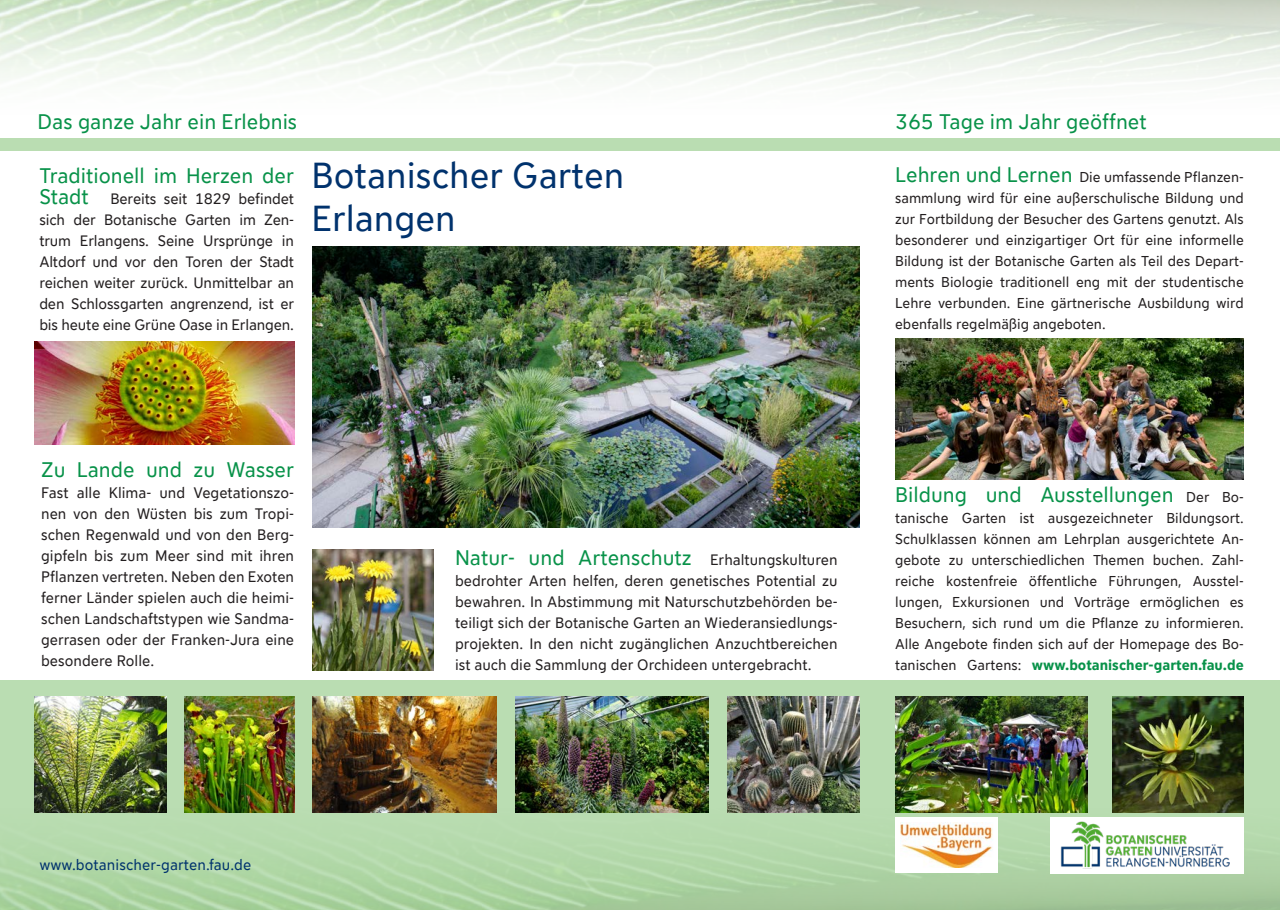
<style>
.page{position:relative;width:1280px;height:910px;background:#fff}
.page>*{position:absolute;margin:0;border:0;box-sizing:border-box;transform-origin:0 0}
.t1{font:36px/43.2px "FAU Sans Office";color:#00326d}
.t2{font:21px "FAU Sans Office";color:#089249}
.t3{font:15.15px/21px "FAU Sans Office";color:#231f20;text-align:justify}
.t4{font:15px/21px "FAU Sans Office";letter-spacing:-.01em;color:#231f20;text-align:justify}
.t5{font:15px "FAU Sans Office";letter-spacing:.005em;color:#00326d}
.t6{font:14.25px/21px "FAU Sans Office";color:#231f20;text-align:justify}
.s1{font-size:21px;color:#089249}
.s2{font-size:15px;color:#231f20}
.s3{font-size:14.25px;color:#231f20}
.s4{font-weight:700;color:#089249}
</style>
<div class="page">
<div style="left:0;top:680px;width:1280px;height:230px;background:#baddb2"></div>
<div style="left:0;top:138px;width:1280px;height:13px;background:#baddb2"></div>
<img style="left:313px;top:247px;width:546px;height:280px">
<img style="left:34px;top:341px;width:260px;height:103px">
<img style="left:313px;top:550px;width:121px;height:120px">
<img style="left:895px;top:339px;width:349px;height:140px">
<img style="left:0;top:787px;width:1280px;height:123px">
<div style="left:895px;top:817px;width:102px;height:56px;background:#fff"></div>
<img style="left:900px;top:823px;width:93px;height:44px">
<div style="left:1050px;top:817px;width:194px;height:57px;background:#fff"></div>
<img style="left:1060px;top:821px;width:170px;height:48px">
<img style="left:515px;top:697px;width:193px;height:115px">
<img style="left:34px;top:697px;width:133px;height:115px">
<img style="left:313px;top:697px;width:183px;height:115px">
<img style="left:727px;top:697px;width:132px;height:115px">
<img style="left:185px;top:697px;width:109px;height:115px">
<img style="left:895px;top:697px;width:193px;height:115px">
<img style="left:1112px;top:697px;width:132px;height:115px">
<p class="t2" style="left:38px;top:106px;width:261px">Das ganze Jahr ein Erlebnis</p>
<p class="t2" style="left:895px;top:106px;width:253px">365 Tage im Jahr geöffnet</p>
<p class="t2" style="left:39px;top:161px;width:256px">Traditionell im Herzen der</p>
<p class="t4" style="left:39px;top:188px;width:256px"><span class="s1">Stadt</span> Bereits seit 1829 befindet sich der Botanische Garten im Zen&shy;trum Erlangens. Seine Ursprünge in Altdorf und vor den Toren der Stadt reichen weiter zurück. Unmittelbar an den Schlossgarten angrenzend, ist er bis heute eine Grüne Oase in Erlangen.</p>
<p class="t1" style="left:311px;top:151px;width:314px">Botanischer Garten<br>Erlangen</p>
<p class="t2" style="left:41px;top:454px;width:254px">Zu Lande und zu Wasser</p>
<p class="t3" style="left:41px;top:481px;width:254px">Fast alle Klima- und Vegetationszo&shy;nen von den Wüsten bis zum Tropi&shy;schen Regenwald und von den Berg&shy;gipfeln bis zum Meer sind mit ihren Pflanzen vertreten. Neben den Exoten ferner Länder spielen auch die heimi&shy;schen Landschaftstypen wie Sandma&shy;gerrasen oder der Franken-Jura eine besondere Rolle.</p>
<p class="t2" style="left:455px;top:542px;width:384px">Natur- und Artenschutz <span class="s2">Erhaltungskulturen</span></p>
<p class="t4" style="left:455px;top:569px;width:384px">bedrohter Arten helfen, deren genetisches Potential zu bewahren. In Abstimmung mit Naturschutzbehörden be&shy;teiligt sich der Botanische Garten an Wiederansiedlungs&shy;projekten. In den nicht zugänglichen Anzuchtbereichen ist auch die Sammlung der Orchideen untergebracht.</p>
<p class="t6" style="left:895px;top:166px;width:350px"><span class="s1">Lehren und Lernen</span> Die umfassende Pflanzen&shy;sammlung wird für eine außerschulische Bildung und zur Fortbildung der Besucher des Gartens genutzt. Als besonderer und einzigartiger Ort für eine informelle Bildung ist der Botanische Garten als Teil des Depart&shy;ments Biologie traditionell eng mit der studentische Lehre verbunden. Eine gärtnerische Ausbildung wird ebenfalls regelmäßig angeboten.</p>
<p class="t2" style="left:895px;top:479px;width:350px">Bildung und Ausstellungen <span class="s3">Der Bo-</span></p>
<p class="t6" style="left:895px;top:506px;width:350px">tanische Garten ist ausgezeichneter Bildungsort.<br>Schulklassen können am Lehrplan ausgerichtete An&shy;gebote zu unterschiedlichen Themen buchen. Zahl&shy;reiche kostenfreie öffentliche Führungen, Ausstel&shy;lungen, Exkursionen und Vorträge ermöglichen es Besuchern, sich rund um die Pflanze zu informieren.<br>Alle Angebote finden sich auf der Homepage des Bo&shy;tanischen Gartens: <span class="s4">www.botanischer-garten.fau.de</span></p>
<p class="t5" style="left:39px;top:854px;width:214px">www.botanischer-garten.fau.de</p>
</div>
